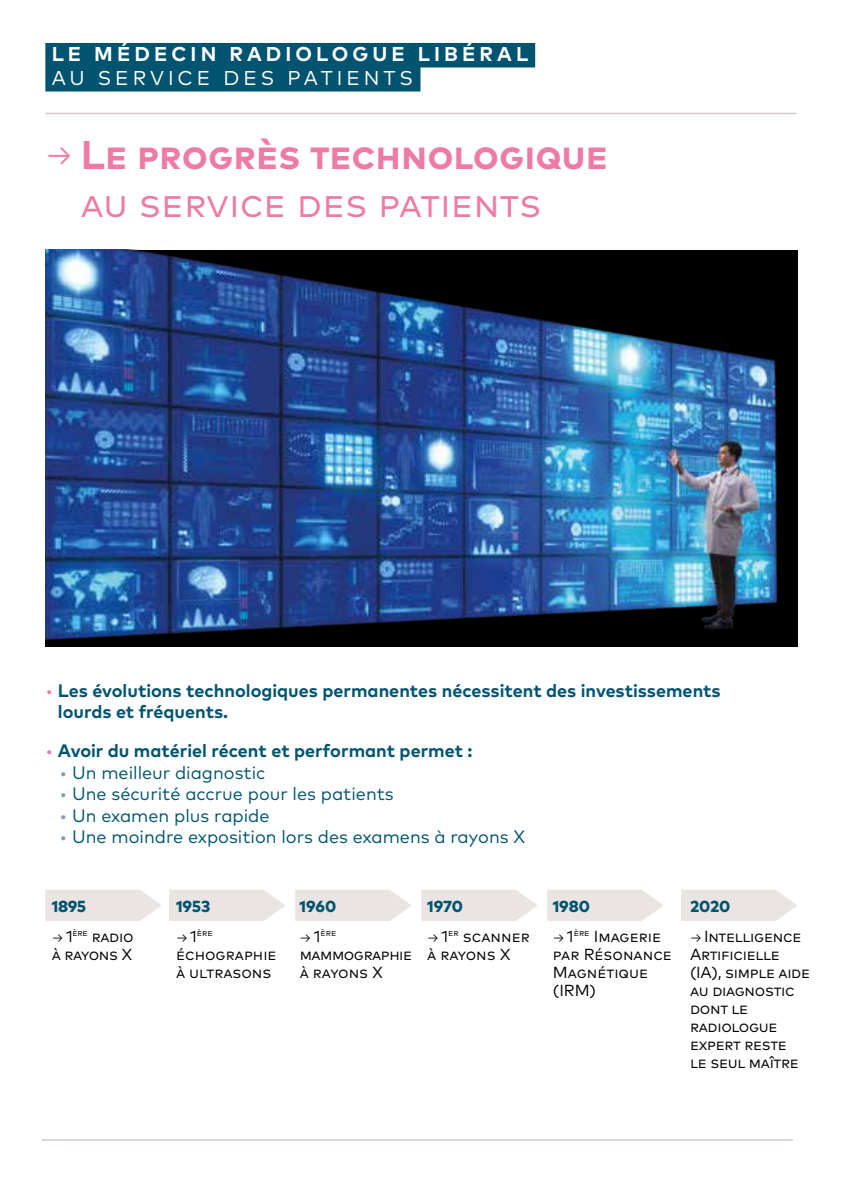
<style>
.page{position:relative;width:842px;height:1191px;background:#fff}
.page>*{position:absolute;margin:0;border:0;box-sizing:border-box;transform-origin:0 0}
.t1{font:700 40px/48px "Mark Pro";color:#ee7ba5}
.t2{font:700 20px "Mark Pro";letter-spacing:.205em;color:#fff}
.t3{font:20px "Mark Pro";letter-spacing:.195em;color:#fff}
.t4{font:700 18px/21.6px "Mark Pro";color:#005470}
.t5{font:18px "Mark Pro";color:#005470}
.t6{font:16px/18px "Mark Pro";letter-spacing:-.02em;color:#000}
.t7{font:16px/18px "Mark Pro";color:#000}
.t8{font:800 16px "Mark Pro";color:#005470}
.t9{font:9.4px "Mark Pro";color:#000}
.s1{font-weight:400;font-size:28px}
.s2{font-weight:400}
.s3{font-weight:400;color:#ee7ba5}
.s4{color:#819cb0}
.s5{font-size:12px}
.s6{font-size:16px}
</style>
<div class="page">
<hr style="left:45px;top:113px;width:752px;height:1px;background:#d4cac8">
<hr style="left:42px;top:1139px;width:751px;height:1px;background:#d4cac8">
<div style="left:45px;top:43px;width:490px;height:24px;background:#005470"></div>
<div style="left:45px;top:67px;width:375px;height:24px;background:#005470"></div>
<img style="left:45px;top:249px;width:752px;height:397px">
<svg style="left:45px;top:890px;width:117px;height:31px"></svg>
<svg style="left:169px;top:890px;width:116px;height:31px"></svg>
<svg style="left:295px;top:890px;width:116px;height:31px"></svg>
<svg style="left:421px;top:890px;width:117px;height:31px"></svg>
<svg style="left:547px;top:890px;width:116px;height:31px"></svg>
<svg style="left:681px;top:890px;width:116px;height:31px"></svg>
<p class="t2" style="left:52px;top:39px;width:478px">LE MÉDECIN RADIOLOGUE LIBÉRAL</p>
<p class="t3" style="left:52px;top:63px;width:363px">AU SERVICE DES PATIENTS</p>
<h1 class="t1" style="left:81px;top:128px;width:529px;text-indent:-35px"><span class="s1">→</span> Le progrès technologique <span class="s2">au service des patients</span></h1>
<p class="t4" style="left:58px;top:678px;width:664px;text-indent:-13px"><span class="s3">•</span> Les évolutions technologiques permanentes nécessitent des investissements lourds et fréquents.</p>
<p class="t4" style="left:45px;top:738px;width:429px"><span class="s3">•</span> Avoir du matériel récent et performant permet :</p>
<p class="t5" style="left:60px;top:758px;width:207px"><span class="s4">•</span> Un meilleur diagnostic</p>
<p class="t5" style="left:60px;top:780px;width:336px"><span class="s4">•</span> Une sécurité accrue pour les patients</p>
<p class="t5" style="left:60px;top:802px;width:212px"><span class="s4">•</span> Un examen plus rapide</p>
<p class="t5" style="left:60px;top:823px;width:467px"><span class="s4">•</span> Une moindre exposition lors des examens à rayons X</p>
<p class="t8" style="left:52px;top:894px;width:36px">1895</p>
<p class="t6" style="left:52px;top:925px;width:83px"><span class="s5">→</span> 1<sup>ère</sup> radio à rayons X</p>
<p class="t8" style="left:176px;top:894px;width:36px">1953</p>
<p class="t9" style="left:176px;top:926px;width:38px"><span class="s5">→</span> <span class="s6">1</span>ère</p>
<p class="t6" style="left:176px;top:943px;width:102px">échographie à ultrasons</p>
<p class="t8" style="left:300px;top:894px;width:38px">1960</p>
<p class="t9" style="left:300px;top:926px;width:38px"><span class="s5">→</span> <span class="s6">1</span>ère</p>
<p class="t6" style="left:300px;top:943px;width:114px">mammographie à rayons X</p>
<p class="t8" style="left:427px;top:894px;width:37px">1970</p>
<p class="t6" style="left:427px;top:925px;width:104px"><span class="s5">→</span> 1<sup>er</sup> scanner à rayons X</p>
<p class="t8" style="left:553px;top:894px;width:39px">1980</p>
<p class="t7" style="left:553px;top:925px;width:121px"><span class="s5">→</span> 1<sup>ère</sup> Imagerie par Résonance<br>Magnétique (IRM)</p>
<p class="t8" style="left:690px;top:894px;width:42px">2020</p>
<p class="t6" style="left:690px;top:925px;width:122px"><span class="s5">→</span> Intelligence<br>Artificielle (IA), simple aide au diagnostic dont le radiologue expert reste<br>le seul maître</p>
</div>
